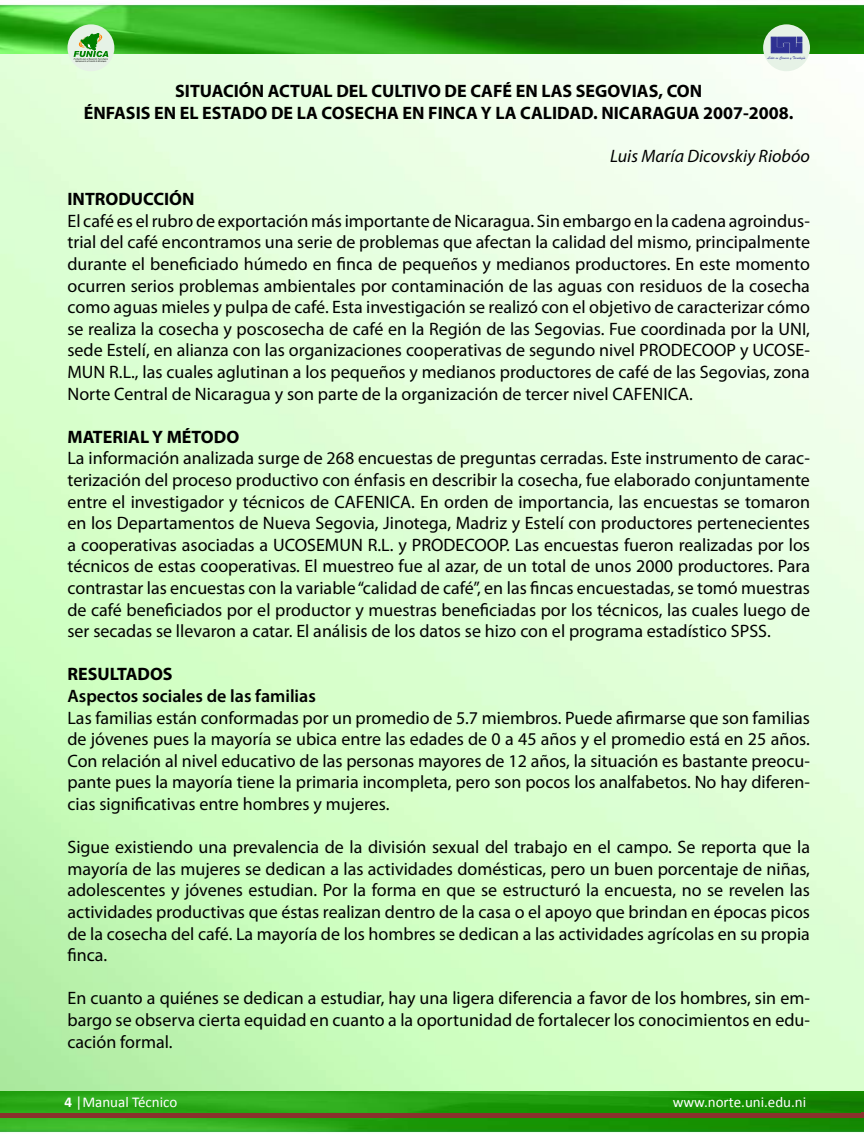
<style>
.page{position:relative;width:864px;height:1134px;background:#fff}
.page>*{position:absolute;margin:0;border:0;box-sizing:border-box;transform-origin:0 0}
.t1{font:18px/21.6px "Myriad Pro";color:#000;text-align:justify}
.t2{font:700 18px/21.6px "Myriad Pro";color:#000;text-align:center}
.t3{font:600 18px "Myriad Pro";color:#000}
.t4{font:italic 18px "Myriad Pro";color:#000}
.t5{font:15px "Calibri";color:#fff}
.t6{font:3.9px "Brush Script";color:#2e3192}
</style>
<div class="page">
<img style="left:0;top:4px;width:864px;height:1129px">
<div style="left:0;top:1113px;width:862px;height:5px;background:#8a312d"></div>
<div style="left:68px;top:24px;width:46px;height:47px;background:#e6f2e6;border-radius:50%"></div>
<svg style="left:74px;top:34px;width:34px;height:28px"></svg>
<div style="left:763px;top:24px;width:47px;height:47px;background:#e6f2e6;border-radius:50%"></div>
<svg style="left:771px;top:37px;width:31px;height:16px"></svg>
<img style="left:863px;top:4px;width:1px;height:1087px">
<svg style="left:861px;top:1112px;width:3px;height:6px"></svg>
<svg style="left:65px;top:1098px;width:7px;height:9px"></svg>
<p class="t6" style="left:768px;top:55px;width:39px">Líder en Ciencia y Tecnología</p>
<p class="t2" style="left:84px;top:80px;width:711px">SITUACIÓN ACTUAL DEL CULTIVO DE CAFÉ EN LAS SEGOVIAS, CON<br>ÉNFASIS EN EL ESTADO DE LA COSECHA EN FINCA Y LA CALIDAD. NICARAGUA 2007-2008.</p>
<p class="t4" style="left:610px;top:145px;width:201px">Luis María Dicovskiy Riobóo</p>
<p class="t2" style="left:68px;top:188px;width:129px">INTRODUCCIÓN</p>
<p class="t1" style="left:68px;top:210px;width:744px">El café es el rubro de exportación más importante de Nicaragua. Sin embargo en la cadena agroindus&shy;trial del café encontramos una serie de problemas que afectan la calidad del mismo, principalmente durante el beneficiado húmedo en finca de pequeños y medianos productores. En este momento ocurren serios problemas ambientales por contaminación de las aguas con residuos de la cosecha como aguas mieles y pulpa de café. Esta investigación se realizó con el objetivo de caracterizar cómo se realiza la cosecha y poscosecha de café en la Región de las Segovias. Fue coordinada por la UNI, sede Estelí, en alianza con las organizaciones cooperativas de segundo nivel PRODECOOP y UCOSE-MUN R.L., las cuales aglutinan a los pequeños y medianos productores de café de las Segovias, zona Norte Central de Nicaragua y son parte de la organización de tercer nivel CAFENICA.</p>
<p class="t2" style="left:68px;top:425px;width:173px">MATERIAL Y MÉTODO</p>
<p class="t1" style="left:68px;top:447px;width:744px">La información analizada surge de 268 encuestas de preguntas cerradas. Este instrumento de carac&shy;terización del proceso productivo con énfasis en describir la cosecha, fue elaborado conjuntamente entre el investigador y técnicos de CAFENICA. En orden de importancia, las encuestas se tomaron en los Departamentos de Nueva Segovia, Jinotega, Madriz y Estelí con productores pertenecientes a cooperativas asociadas a UCOSEMUN R.L. y PRODECOOP. Las encuestas fueron realizadas por los técnicos de estas cooperativas. El muestreo fue al azar, de un total de unos 2000 productores. Para contrastar las encuestas con la variable “calidad de café”, en las fincas encuestadas, se tomó muestras de café beneficiados por el productor y muestras beneficiadas por los técnicos, las cuales luego de ser secadas se llevaron a catar. El análisis de los datos se hizo con el programa estadístico SPSS.</p>
<p class="t2" style="left:68px;top:663px;width:107px">RESULTADOS</p>
<p class="t3" style="left:68px;top:685px;width:250px">Aspectos sociales de las familias</p>
<p class="t1" style="left:68px;top:706px;width:744px">Las familias están conformadas por un promedio de 5.7 miembros. Puede afirmarse que son familias de jóvenes pues la mayoría se ubica entre las edades de 0 a 45 años y el promedio está en 25 años.<br>Con relación al nivel educativo de las personas mayores de 12 años, la situación es bastante preocu&shy;pante pues la mayoría tiene la primaria incompleta, pero son pocos los analfabetos. No hay diferen&shy;cias significativas entre hombres y mujeres.</p>
<p class="t1" style="left:68px;top:836px;width:744px">Sigue existiendo una prevalencia de la división sexual del trabajo en el campo. Se reporta que la mayoría de las mujeres se dedican a las actividades domésticas, pero un buen porcentaje de niñas, adolescentes y jóvenes estudian. Por la forma en que se estructuró la encuesta, no se revelen las actividades productivas que éstas realizan dentro de la casa o el apoyo que brindan en épocas picos de la cosecha del café. La mayoría de los hombres se dedican a las actividades agrícolas en su propia finca.</p>
<p class="t1" style="left:68px;top:987px;width:744px">En cuanto a quiénes se dedican a estudiar, hay una ligera diferencia a favor de los hombres, sin em&shy;bargo se observa cierta equidad en cuanto a la oportunidad de fortalecer los conocimientos en edu&shy;cación formal.</p>
<p class="t5" style="left:75px;top:1093px;width:103px">|Manual Técnico</p>
<p class="t5" style="left:673px;top:1093px;width:135px">www.norte.uni.edu.ni</p>
</div>
